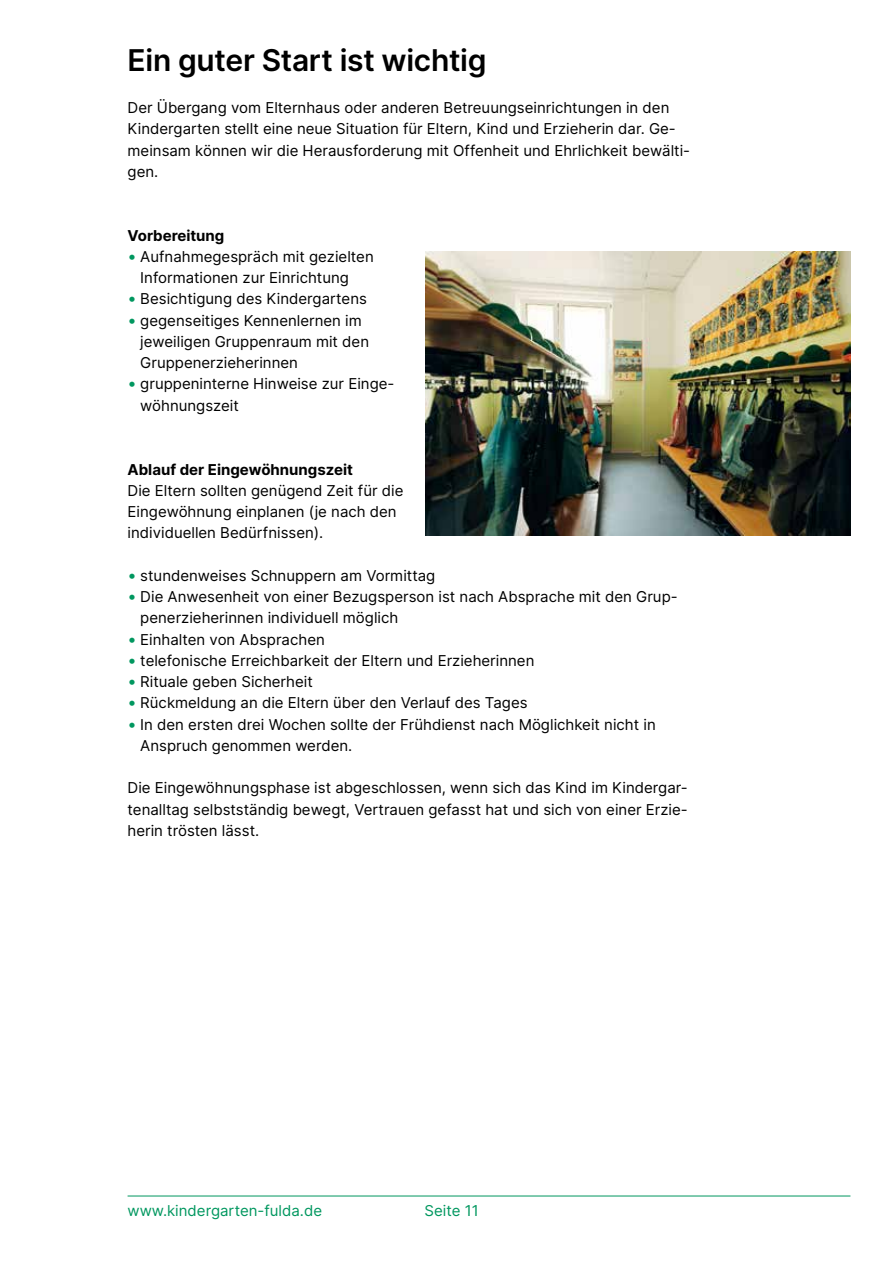
<style>
.page{position:relative;width:893px;height:1263px;background:#fff}
.page>*{position:absolute;margin:0;border:0;box-sizing:border-box;transform-origin:0 0}
.t1{font:600 30px "Inter";letter-spacing:-.01em;color:#000}
.t2{font:15px/21.3px "Inter";color:#000}
.t3{font:700 15px "Inter";color:#000}
.t4{font:15px "Inter";color:#00975f}
.s1{font-size:16.5px;color:#00975f}
</style>
<div class="page">
<hr style="left:128px;top:1196px;width:722px;height:1px;background:#00975f">
<img style="left:425px;top:252px;width:425px;height:283px">
<h1 class="t1" style="left:128px;top:37px;width:360px">Ein guter Start ist wichtig</h1>
<p class="t2" style="left:128px;top:97px;width:564px">Der Übergang vom Elternhaus oder anderen Betreuungseinrichtungen in den Kindergarten stellt eine neue Situation für Eltern, Kind und Erzieherin dar. Ge&shy;meinsam können wir die Herausforderung mit Offenheit und Ehrlichkeit bewälti&shy;gen.</p>
<p class="t3" style="left:128px;top:224px;width:98px">Vorbereitung</p>
<p class="t2" style="left:140px;top:245px;width:235px;text-indent:-13px"><span class="s1">•</span> Aufnahmegespräch mit gezielten<br>Informationen zur Einrichtung</p>
<p class="t2" style="left:128px;top:288px;width:241px"><span class="s1">•</span> Besichtigung des Kindergartens</p>
<p class="t2" style="left:140px;top:309px;width:230px;text-indent:-13px"><span class="s1">•</span> gegenseitiges Kennenlernen im jeweiligen Gruppenraum mit den<br>Gruppenerzieherinnen</p>
<p class="t2" style="left:140px;top:373px;width:256px;text-indent:-13px"><span class="s1">•</span> gruppeninterne Hinweise zur Einge&shy;wöhnungszeit</p>
<p class="t3" style="left:128px;top:458px;width:227px">Ablauf der Eingewöhnungszeit</p>
<p class="t2" style="left:128px;top:479px;width:277px">Die Eltern sollten genügend Zeit für die<br>Eingewöhnung einplanen (je nach den individuellen Bedürfnissen).</p>
<p class="t2" style="left:128px;top:564px;width:309px"><span class="s1">•</span> stundenweises Schnuppern am Vormittag</p>
<p class="t2" style="left:140px;top:586px;width:539px;text-indent:-13px"><span class="s1">•</span> Die Anwesenheit von einer Bezugsperson ist nach Absprache mit den Grup&shy;penerzieherinnen individuell möglich</p>
<p class="t2" style="left:128px;top:628px;width:199px"><span class="s1">•</span> Einhalten von Absprachen</p>
<p class="t2" style="left:128px;top:649px;width:408px"><span class="s1">•</span> telefonische Erreichbarkeit der Eltern und Erzieherinnen</p>
<p class="t2" style="left:128px;top:671px;width:187px"><span class="s1">•</span> Rituale geben Sicherheit</p>
<p class="t2" style="left:128px;top:692px;width:402px"><span class="s1">•</span> Rückmeldung an die Eltern über den Verlauf des Tages</p>
<p class="t2" style="left:140px;top:713px;width:517px;text-indent:-13px"><span class="s1">•</span> In den ersten drei Wochen sollte der Frühdienst nach Möglichkeit nicht in<br>Anspruch genommen werden.</p>
<p class="t2" style="left:128px;top:777px;width:562px;text-align:justify">Die Eingewöhnungsphase ist abgeschlossen, wenn sich das Kind im Kindergar&shy;tenalltag selbstständig bewegt, Vertrauen gefasst hat und sich von einer Erzie&shy;herin trösten lässt.</p>
<p class="t4" style="left:128px;top:1199px;width:196px">www.kindergarten-fulda.de</p>
<p class="t4" style="left:424px;top:1199px;width:56px">Seite 11</p>
</div>
